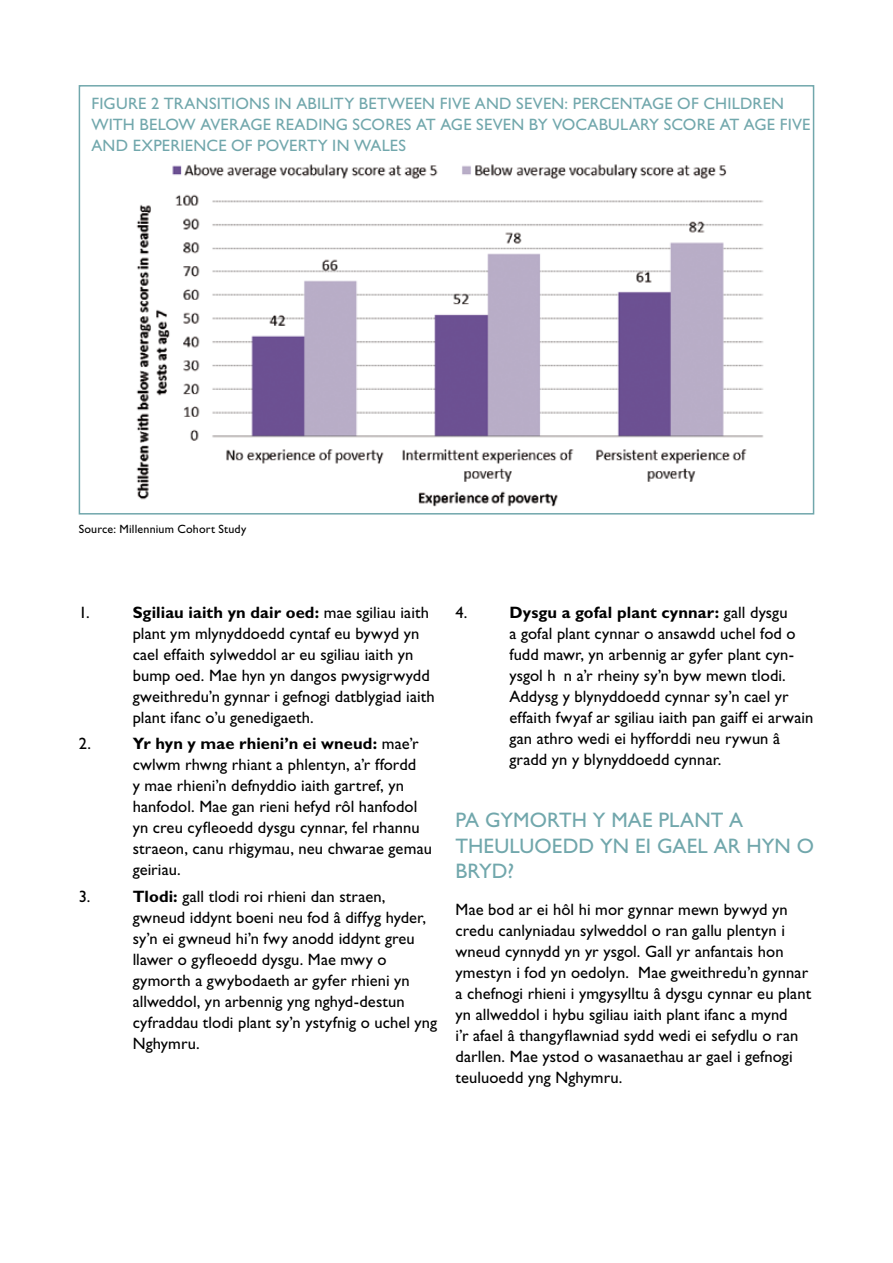
<style>
.page{position:relative;width:893px;height:1263px;background:#fff}
.page>*{position:absolute;margin:0;border:0;box-sizing:border-box;transform-origin:0 0}
.t1{font:21px/25.5px "Gill Sans Std";letter-spacing:.245em;color:#71a7ac}
.t2{font:16.5px/21px "Gill Sans Std";letter-spacing:.005em;color:#000}
.t3{font:16.5px/21px "Gill Sans Std";letter-spacing:.22em;color:#71a7ac}
.t4{font:12px "Gill Sans Std";letter-spacing:.015em;color:#000}
.s1{font-weight:700}
</style>
<div class="page">
<div style="left:79px;top:85px;width:735px;height:429px;background:#fff;border:2px solid #71a7ac"></div>
<img style="left:136px;top:164px;width:628px;height:343px">
<p class="t3" style="left:91px;top:93px;width:720px">Figure 2 Transitions in ability between five and seven: percentag e of children with below averag e read ing scores at ag e seven by vocabulary score at ag e five and experienc e of poverty in Wales</p>
<p class="t4" style="left:79px;top:522px;width:169px">Source: Millennium Cohort Study</p>
<p class="t2" style="left:79px;top:602px;width:13px">1.</p>
<p class="t2" style="left:133px;top:602px;width:304px"><span class="s1">Sgiliau iaith yn dair oed:</span> mae sgiliau iaith plant ym mlynyddoedd cyntaf eu bywyd yn cael effaith sylweddol ar eu sgiliau iaith yn bump oed. Mae hyn yn dangos pwysigrwydd gweithredu’n gynnar i gefnogi datblygiad iaith plant ifanc o’u genedigaeth.</p>
<p class="t2" style="left:79px;top:733px;width:14px">2.</p>
<p class="t2" style="left:133px;top:733px;width:301px"><span class="s1">Yr hyn y mae rhieni’n ei wneud:</span> mae’r cwlwm rhwng rhiant a phlentyn, a’r ffordd<br>y mae rhieni’n defnyddio iaith gartref, yn hanfodol. Mae gan rieni hefyd rôl hanfodol yn creu cyfleoedd dysgu cynnar, fel rhannu straeon, canu rhigymau, neu chwarae gemau geiriau.</p>
<p class="t2" style="left:79px;top:885px;width:13px">3.</p>
<p class="t2" style="left:133px;top:885px;width:306px"><span class="s1">Tlodi:</span> gall tlodi roi rhieni dan straen, gwneud iddynt boeni neu fod â diffyg hyder, sy’n ei gwneud hi’n fwy anodd iddynt greu llawer o gyfleoedd dysgu. Mae mwy o gymorth a gwybodaeth ar gyfer rhieni yn allweddol, yn arbennig yng nghyd-destun cyfraddau tlodi plant sy’n ystyfnig o uchel yng Nghymru.</p>
<p class="t2" style="left:455px;top:602px;width:13px">4.</p>
<p class="t2" style="left:509px;top:602px;width:305px"><span class="s1">Dysgu a gofal plant cynnar:</span> gall dysgu<br>a gofal plant cynnar o ansawdd uchel fod o fudd mawr, yn arbennig ar gyfer plant cyn&shy;ysgol hŷn a’r rheiny sy’n byw mewn tlodi.<br>Addysg y blynyddoedd cynnar sy’n cael yr effaith fwyaf ar sgiliau iaith pan gaiff ei arwain gan athro wedi ei hyfforddi neu rywun â gradd yn y blynyddoedd cynnar.</p>
<p class="t1" style="left:455px;top:807px;width:360px">Pa gymorth y mae plant a theuluoedd yn ei gael ar hyn o bryd?</p>
<p class="t2" style="left:455px;top:899px;width:357px">Mae bod ar ei hôl hi mor gynnar mewn bywyd yn credu canlyniadau sylweddol o ran gallu plentyn i wneud cynnydd yn yr ysgol. Gall yr anfantais hon ymestyn i fod yn oedolyn. Mae gweithredu’n gynnar a chefnogi rhieni i ymgysylltu â dysgu cynnar eu plant yn allweddol i hybu sgiliau iaith plant ifanc a mynd<br>i’r afael â thangyflawniad sydd wedi ei sefydlu o ran darllen. Mae ystod o wasanaethau ar gael i gefnogi teuluoedd yng Nghymru.</p>
</div>
